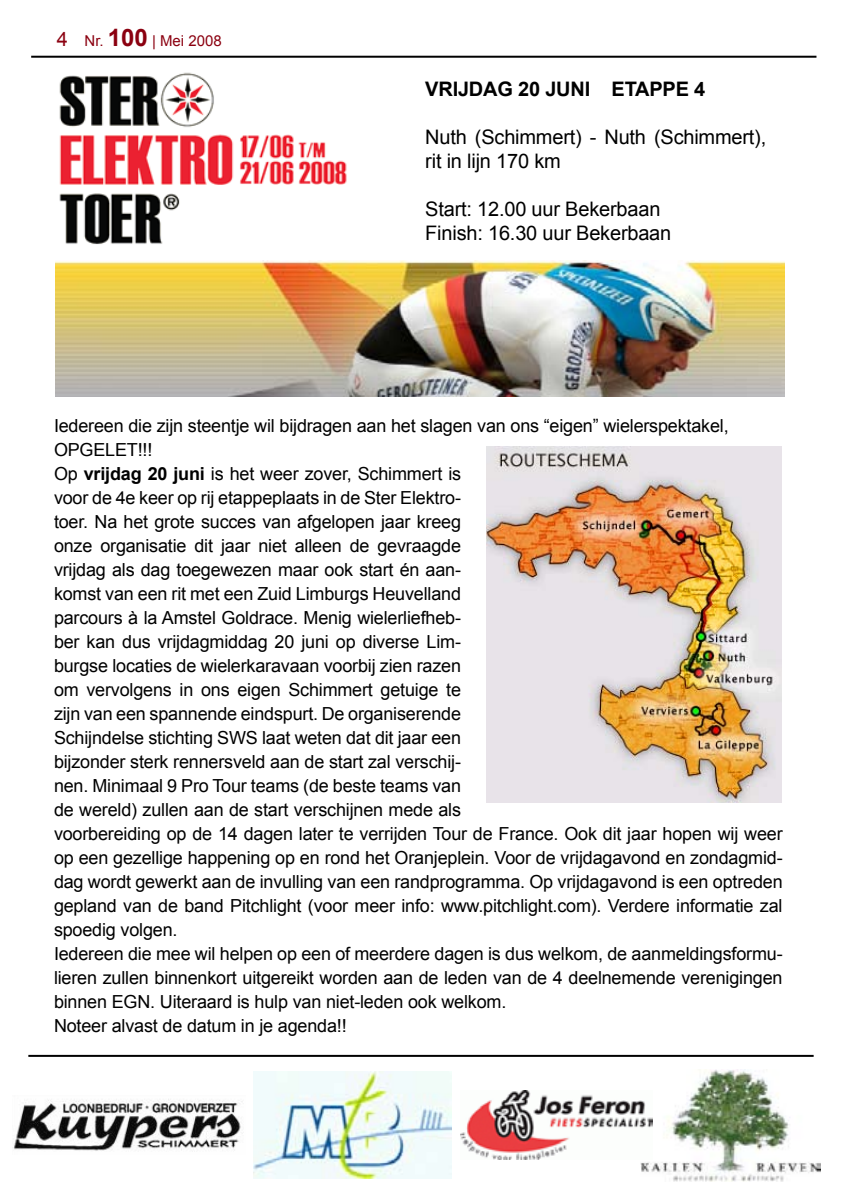
<style>
.page{position:relative;width:842px;height:1191px;background:#fff}
.page>*{position:absolute;margin:0;border:0;box-sizing:border-box;transform-origin:0 0}
.t1{font:20px/24px "Arial";letter-spacing:-.01em;color:#000}
.t2{font:700 20px "Arial";letter-spacing:-.01em;color:#000}
.t3{font:18px/24px "Arial";letter-spacing:-.01em;color:#000}
.t4{font:15px "Arial";color:#8b0010}
.s1{font-weight:700;font-size:24px}
.s2{font-weight:700}
</style>
<div class="page">
<hr style="left:31px;top:56px;width:785px;height:2px;background:#000">
<hr style="left:28px;top:1054px;width:786px;height:2px;background:#000">
<img style="left:254px;top:1071px;width:198px;height:107px">
<img style="left:641px;top:1069px;width:180px;height:112px">
<img style="left:461px;top:1090px;width:192px;height:69px">
<img style="left:13px;top:1099px;width:230px;height:52px">
<img style="left:55px;top:261px;width:729px;height:135px">
<img style="left:486px;top:446px;width:295px;height:356px">
<img style="left:59px;top:72px;width:288px;height:172px">
<p class="t4" style="left:84px;top:31px;width:139px">Nr. <span class="s1">100</span> | Mei 2008</p>
<p class="t2" style="left:425px;top:76px;width:143px">VRIJDAG 20 JUNI</p>
<p class="t2" style="left:612px;top:76px;width:14px">ETA</p>
<p class="t2" style="left:649px;top:76px;width:57px">PPE 4</p>
<p class="t1" style="left:425px;top:125px;width:342px">Nuth (Schimmert) - Nuth (Schimmert), rit in lijn 1 70 km</p>
<p class="t1" style="left:425px;top:197px;width:248px">Start: 1 2.00 uur Bekerbaan<br>Finish: 1 6.30 uur Bekerbaan</p>
<p class="t3" style="left:54px;top:414px;width:676px">Iedereen die zijn steentje wil bijdragen aan het slagen van ons “eigen” wielerspektakel,<br>OPGELET!!!</p>
<p class="t3" style="left:54px;top:462px;width:730px">Op <span class="s2">vrijdag 20 juni</span> is het weer zover, Schimmert is<br>voor de 4e keer op rij etappeplaats in de Ster Elektro-<br>toer. Na het grote succes van afgelopen jaar kreeg<br>onze organisatie dit jaar niet alleen de gevraagde<br>vrijdag als dag toegewezen maar ook start én aan-<br>komst van een rit met een Zuid Limburgs Heuvelland<br>parcours à la Amstel Goldrace. Menig wielerliefheb-<br>ber kan dus vrijdagmiddag 20 juni op diverse Lim-<br>burgse locaties de wielerkaravaan voorbij zien razen<br>om vervolgens in ons eigen Schimmert getuige te<br>zijn van een spannende eindspurt. De organiserende<br>Schijndelse stichting SWS laat weten dat dit jaar een<br>bijzonder sterk rennersveld aan de start zal verschij-<br>nen. Minimaal 9 Pro Tour teams (de beste teams van<br>de wereld) zullen aan de start verschijnen mede als<br>voorbereiding op de 1 4 dagen later te verrijden Tour de France. Ook dit jaar hopen wij weer op een gezellige happening op en rond het Oranjeplein. Voor de vrijdagavond en zondagmid&shy;dag wordt gewerkt aan de invulling van een randprogramma. Op vrijdagavond is een optreden gepland van de band Pitchlight (voor meer info: www.pitchlight.com). Verdere informatie zal spoedig volgen.<br>Iedereen die mee wil helpen op een of meerdere dagen is dus welkom, de aanmeldingsformu&shy;lieren zullen binnenkort uitgereikt worden aan de leden van de 4 deelnemende verenigingen binnen EGN. Uiteraard is hulp van niet-leden ook welkom.<br>Noteer alvast de datum in je agenda!!</p>
</div>
